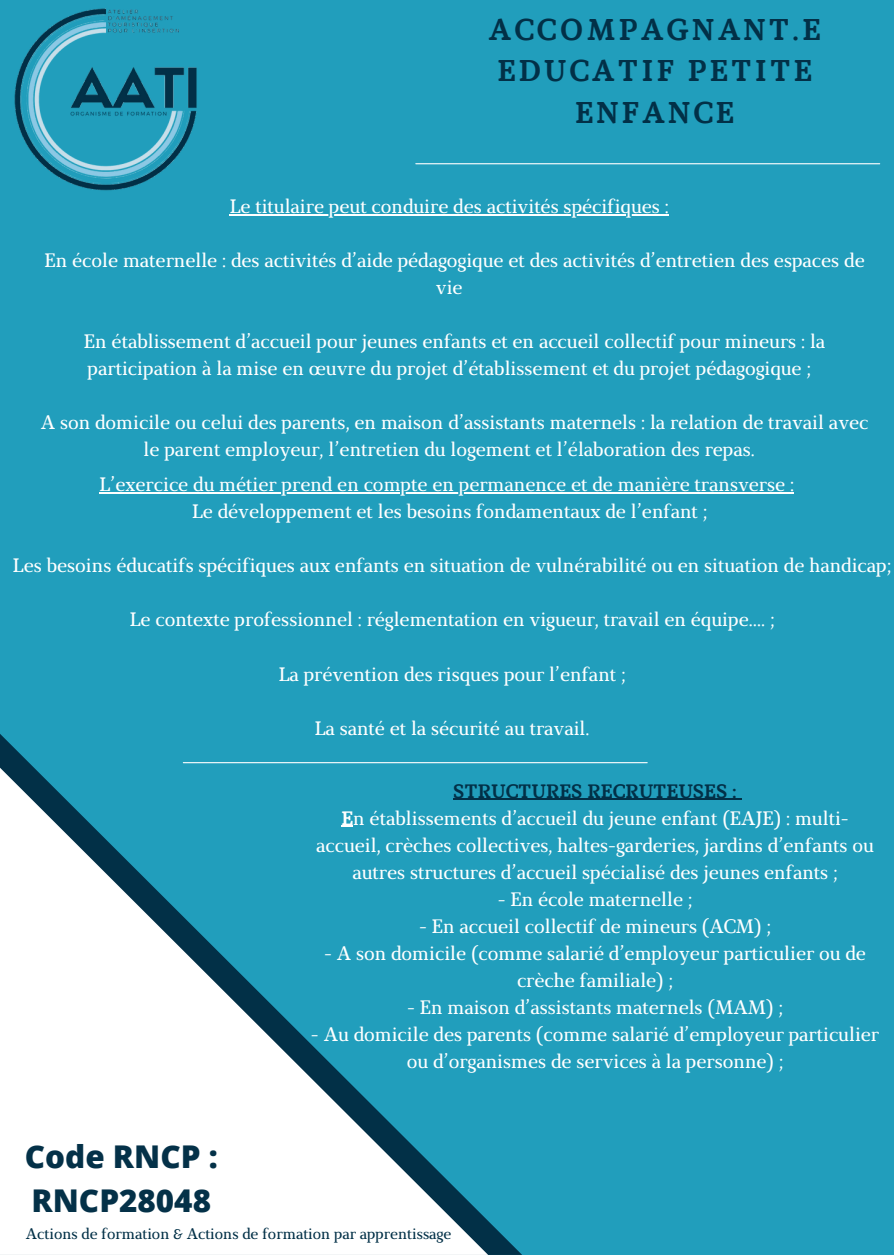
<style>
.page{position:relative;width:894px;height:1255px;background:#fff}
.page>*{position:absolute;margin:0;border:0;box-sizing:border-box;transform-origin:0 0}
.t1{font:800 31.35px/43.8px "Open Sans";color:#043148}
.t2{font:700 30px/41.7px "Marta";letter-spacing:.1em;color:#023047;text-align:center}
.t3{font:800 22.35px "Open Sans";color:#043148}
.t4{font:19.35px/27px "Marta";color:#fff;text-align:center}
.t5{font:15.15px "Marta";color:#023047}
.s1{font-weight:700;color:#023047}
.s2{font-weight:700}
</style>
<div class="page">
<div style="left:0;top:0;width:893px;height:1254px;background:#219ebc"></div>
<hr style="left:415px;top:163px;width:464px;height:1px;background:#fff">
<img style="left:14px;top:8px;width:183px;height:183px">
<hr style="left:183px;top:762px;width:464px;height:1px;background:#fff">
<hr style="left:453px;top:798px;width:283px;height:1px;background:#023047">
<hr style="left:230px;top:214px;width:438px;height:1px;background:#fff">
<hr style="left:99px;top:492px;width:694px;height:1px;background:#fff">
<svg style="left:0;top:734px;width:522px;height:520px"></svg>
<svg style="left:0;top:767px;width:488px;height:487px"></svg>
<h1 class="t2" style="left:488px;top:11px;width:333px">ACCOMPAGNANT.E<br>EDUCATIF PETITE<br>ENFANCE</h1>
<h4 class="t4" style="left:230px;top:195px;width:440px">Le titulaire peut conduire des activités spécifiques :</h4>
<h4 class="t4" style="left:45px;top:249px;width:821px">En école maternelle : des activités d’aide pédagogique et des activités d’entretien des espaces de vie</h4>
<h4 class="t4" style="left:84px;top:330px;width:742px;text-align:left">En établissement d’accueil pour jeunes enfants et en accueil collectif pour mineurs : la participation à la mise en œuvre du projet d’établissement et du projet pédagogique ;</h4>
<h4 class="t4" style="left:41px;top:411px;width:828px">A son domicile ou celui des parents, en maison d’assistants maternels : la relation de travail avec le parent employeur, l’entretien du logement et l’élaboration des repas.</h4>
<h4 class="t4" style="left:99px;top:473px;width:696px">L’exercice du métier prend en compte en permanence et de manière transverse :<br>Le développement et les besoins fondamentaux de l’enfant ;</h4>
<h4 class="t4" style="left:13px;top:554px;width:879px">Les besoins éducatifs spécifiques aux enfants en situation de vulnérabilité ou en situation de handicap;</h4>
<h2 class="t4" style="left:130px;top:608px;width:646px">Le contexte professionnel : réglementation en vigueur, travail en équipe…. ;</h2>
<p class="t4" style="left:279px;top:662px;width:348px">La prévention des risques pour l’enfant ;</p>
<p class="t4" style="left:314px;top:716px;width:276px">La santé et la sécurité au travail.</p>
<h4 class="t4" style="left:316px;top:779px;width:559px"><span class="s1">STRUCTURES RECRUTEUSES :<br></span><span class="s2">E</span>n établissements d’accueil du jeune enfant (EAJE) : multi&shy;accueil, crèches collectives, haltes-garderies, jardins d’enfants ou autres structures d’accueil spécialisé des jeunes enfants ;</h4>
<h4 class="t4" style="left:497px;top:887px;width:196px">- En école maternelle ;</h4>
<h4 class="t4" style="left:419px;top:914px;width:353px">- En accueil collectif de mineurs (ACM) ;</h4>
<h4 class="t4" style="left:324px;top:941px;width:543px">- A son domicile (comme salarié d’employeur particulier ou de crèche familiale) ;</h4>
<h4 class="t4" style="left:407px;top:995px;width:377px">- En maison d’assistants maternels (MAM) ;</h4>
<h4 class="t4" style="left:311px;top:1022px;width:569px">- Au domicile des parents (comme salarié d’employeur particulier ou d’organismes de services à la personne) ;</h4>
<h4 class="t3" style="left:30px;top:1137px;width:272px">Code RNCP : RNCP28048</h4>
<h3 class="t1" style="left:25px;top:1134px;width:194px">Code RNCP :<br>RNCP28048</h3>
<p class="t5" style="left:26px;top:1227px;width:427px">Actions de formation &amp; Actions de formation par apprentissage</p>
</div>
